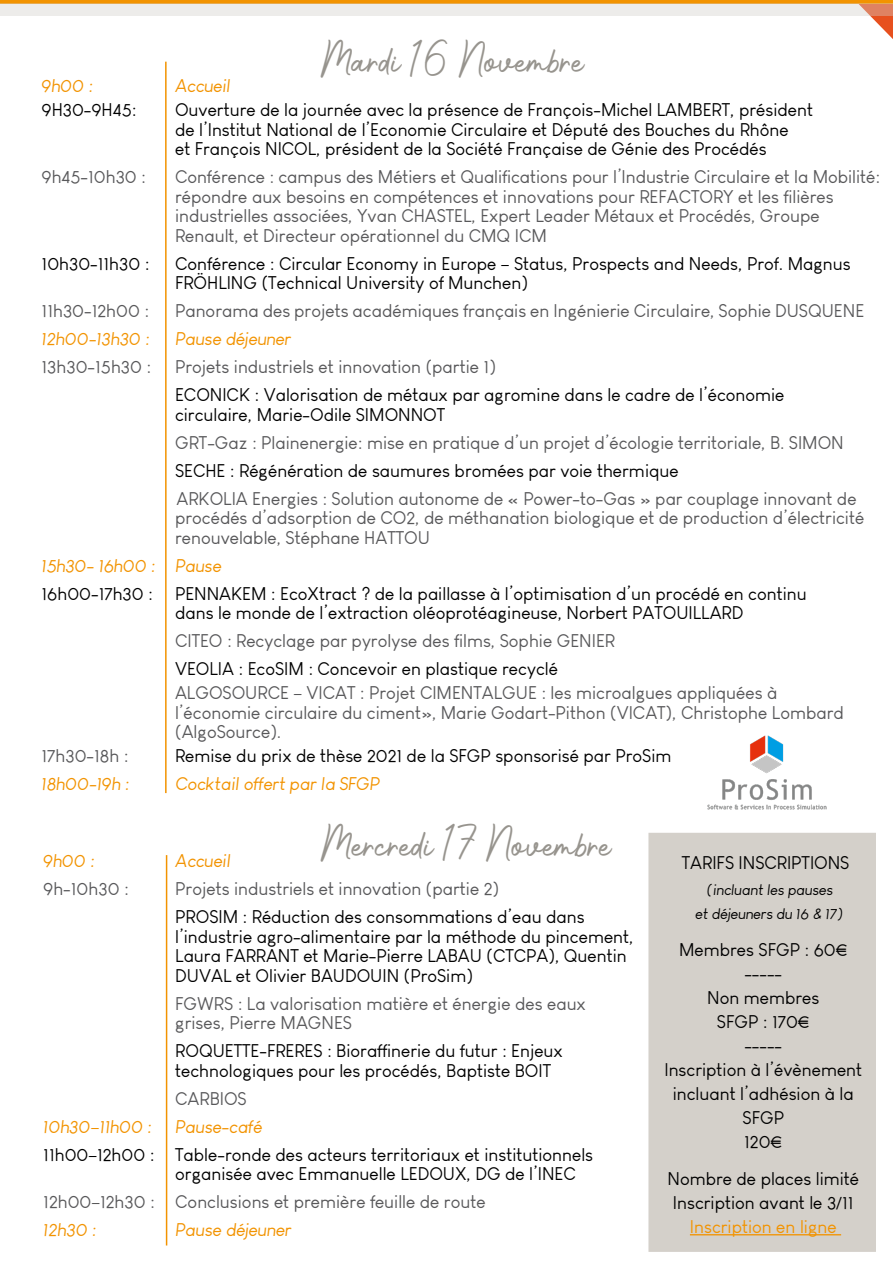
<style>
.page{position:relative;width:893px;height:1263px;background:#fff}
.page>*{position:absolute;margin:0;border:0;box-sizing:border-box;transform-origin:0 0}
.t1{font:22.5px "Photoshoot";color:#97948e}
.t2{font:18px/19.5px "Louis George Cafe";color:#000}
.t3{font:18px/19.5px "Louis George Cafe";color:#58585a}
.t4{font:italic 18px "Louis George Cafe";color:#f29300}
.t5{font:18px "Louis George Cafe";color:#f29300}
.t6{font:italic 15px/24px "Louis George Cafe";color:#000;text-align:center}
</style>
<div class="page">
<div style="left:653px;top:837px;width:218px;height:410px;background:#d4d0ca"></div>
<div style="left:648px;top:833px;width:228px;height:419px;border:9px solid #d4d0ca"></div>
<svg style="left:870px;top:16px;width:23px;height:23px"></svg>
<hr style="left:0;top:0;width:893px;height:3px;background:#f29300">
<hr style="left:165px;top:62px;width:2px;height:731px;background:#f29300">
<hr style="left:166px;top:855px;width:1px;height:390px;background:#f29300">
<hr style="left:690px;top:1234px;width:151px;height:1px;background:#f29300">
<div style="left:0;top:3px;width:893px;height:13px;background:#edecea"></div>
<img style="left:707px;top:735px;width:120px;height:75px">
<p class="t1" style="left:321px;top:50px;width:265px">Mardi 16 Novembre</p>
<p class="t4" style="left:42px;top:75px;width:53px">9h00 :</p>
<p class="t4" style="left:175px;top:75px;width:57px">Accueil</p>
<p class="t2" style="left:42px;top:100px;width:96px">9H30-9H45:</p>
<p class="t2" style="left:175px;top:100px;width:639px">Ouverture de la journée avec la présence de François-Michel LAMBERT, président de l’Institut National de l’Economie Circulaire et Député des Bouches du Rhône<br>et François NICOL, président de la Société Française de Génie des Procédés</p>
<p class="t3" style="left:42px;top:167px;width:106px">9h45-10h30 :</p>
<p class="t3" style="left:175px;top:167px;width:706px">Conférence : campus des Métiers et Qualifications pour l’Industrie Circulaire et la Mobilité: répondre aux besoins en compétences et innovations pour REFACTORY et les filières industrielles associées, Yvan CHASTEL, Expert Leader Métaux et Procédés, Groupe Renault, et Directeur opérationnel du CMQ ICM</p>
<p class="t2" style="left:42px;top:254px;width:109px">10h30-11h30 :</p>
<p class="t2" style="left:175px;top:254px;width:677px">Conférence : Circular Economy in Europe – Status, Prospects and Needs, Prof. Magnus<br>FRÖHLING (Technical University of Munchen)</p>
<p class="t3" style="left:42px;top:301px;width:109px">11h30-12h00 :</p>
<p class="t3" style="left:175px;top:301px;width:691px">Panorama des projets académiques français en Ingénierie Circulaire, Sophie DUSQUENE</p>
<p class="t4" style="left:42px;top:328px;width:109px">12h00-13h30 :</p>
<p class="t4" style="left:175px;top:328px;width:118px">Pause déjeuner</p>
<p class="t3" style="left:42px;top:357px;width:111px">13h30-15h30 :</p>
<p class="t3" style="left:175px;top:357px;width:322px">Projets industriels et innovation (partie 1)</p>
<p class="t2" style="left:175px;top:385px;width:611px">ECONICK : Valorisation de métaux par agromine dans le cadre de l’économie circulaire, Marie-Odile SIMONNOT</p>
<p class="t3" style="left:175px;top:433px;width:670px">GRT-Gaz : Plainenergie: mise en pratique d’un projet d’écologie territoriale, B. SIMON</p>
<p class="t2" style="left:175px;top:461px;width:505px">SECHE : Régénération de saumures bromées par voie thermique</p>
<p class="t3" style="left:175px;top:489px;width:691px">ARKOLIA Energies : Solution autonome de « Power-to-Gas » par couplage innovant de procédés d’adsorption de CO2, de méthanation biologique et de production d’électricité renouvelable, Stéphane HATTOU</p>
<p class="t4" style="left:42px;top:555px;width:181px">15h30- 16h00 : Pause</p>
<p class="t2" style="left:175px;top:584px;width:633px;text-indent:-134px">16h00-17h30 : PENNAKEM : EcoXtract ? de la paillasse à l’optimisation d’un procédé en continu dans le monde de l’extraction oléoprotéagineuse, Norbert PATOUILLARD</p>
<p class="t3" style="left:175px;top:631px;width:441px">CITEO : Recyclage par pyrolyse des films, Sophie GENIER</p>
<p class="t2" style="left:175px;top:659px;width:384px">VEOLIA : EcoSIM : Concevoir en plastique recyclé</p>
<p class="t3" style="left:175px;top:683px;width:670px">ALGOSOURCE – VICAT : Projet CIMENTALGUE : les microalgues appliquées à l’économie circulaire du ciment», Marie Godart-Pithon (VICAT), Christophe Lombard (AlgoSource).</p>
<p class="t3" style="left:42px;top:746px;width:89px">17h30-18h :</p>
<p class="t2" style="left:175px;top:746px;width:498px">Remise du prix de thèse 2021 de la SFGP sponsorisé par ProSim</p>
<p class="t4" style="left:42px;top:773px;width:89px">18h00-19h :</p>
<p class="t4" style="left:175px;top:773px;width:206px">Cocktail offert par la SFGP</p>
<p class="t1" style="left:321px;top:834px;width:292px">Mercredi 17 Novembre</p>
<p class="t4" style="left:43px;top:850px;width:53px">9h00 :</p>
<p class="t4" style="left:175px;top:850px;width:57px">Accueil</p>
<p class="t3" style="left:43px;top:879px;width:87px">9h-10h30 :</p>
<p class="t3" style="left:175px;top:879px;width:325px">Projets industriels et innovation (partie 2)</p>
<p class="t2" style="left:175px;top:907px;width:460px">PROSIM : Réduction des consommations d’eau dans l’industrie agro-alimentaire par la méthode du pincement, Laura FARRANT et Marie-Pierre LABAU (CTCPA), Quentin DUVAL et Olivier BAUDOUIN (ProSim)</p>
<p class="t3" style="left:175px;top:993px;width:412px">FGWRS : La valorisation matière et énergie des eaux grises, Pierre MAGNES</p>
<p class="t2" style="left:175px;top:1041px;width:389px">ROQUETTE-FRERES : Bioraffinerie du futur : Enjeux technologiques pour les procédés, Baptiste BOIT</p>
<p class="t3" style="left:175px;top:1088px;width:73px">CARBIOS</p>
<p class="t4" style="left:43px;top:1116px;width:110px">10h30–11h00 :</p>
<p class="t4" style="left:175px;top:1116px;width:88px">Pause-café</p>
<p class="t2" style="left:175px;top:1145px;width:419px;text-indent:-132px">11h00–12h00 : Table-ronde des acteurs territoriaux et institutionnels organisée avec Emmanuelle LEDOUX, DG de l’INEC</p>
<p class="t3" style="left:43px;top:1192px;width:444px">12h00–12h30 : Conclusions et première feuille de route</p>
<p class="t4" style="left:43px;top:1219px;width:54px">12h30 :</p>
<p class="t4" style="left:175px;top:1219px;width:118px">Pause déjeuner</p>
<p class="t2" style="left:682px;top:853px;width:169px">TARIFS INSCRIPTIONS</p>
<p class="t6" style="left:695px;top:878px;width:150px">(incluant les pauses<br>et déjeuners du 16 &amp; 17)</p>
<p class="t2" style="left:664px;top:938px;width:199px;line-height:24px;text-align:center">Membres SFGP : 60€ -----<br>Non membres<br>SFGP : 170€<br>-----<br>Inscription à l’évènement incluant l’adhésion à la<br>SFGP<br>120€</p>
<p class="t2" style="left:667px;top:1166px;width:193px;line-height:24px">Nombre de places limité<br>Inscription avant le 3/11</p>
<p class="t5" style="left:690px;top:1216px;width:148px">Inscription en ligne</p>
</div>
